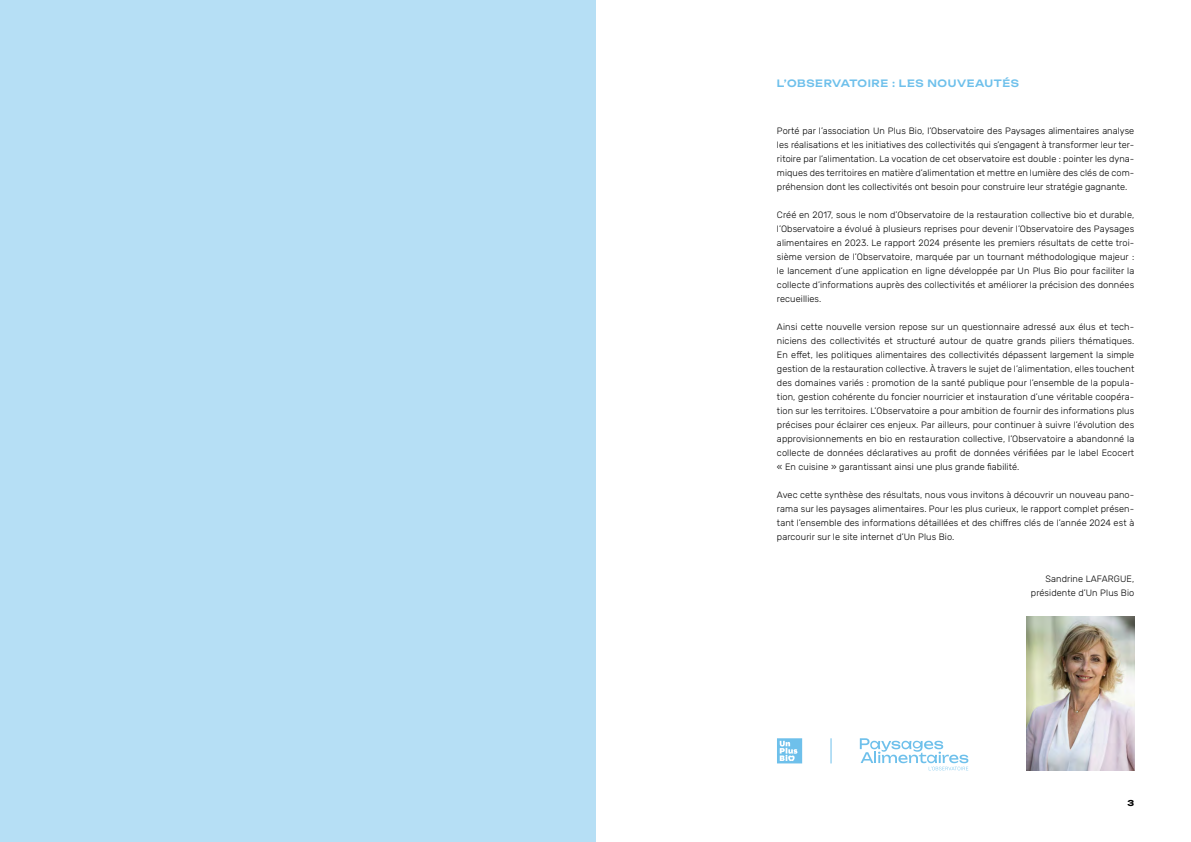
<style>
.page{position:relative;width:1191px;height:842px;background:#fff}
.page>*{position:absolute;margin:0;border:0;box-sizing:border-box;transform-origin:0 0}
.t1{font:10px "Unbounded";letter-spacing:.06em;color:#6ec0eb}
.t2{font:300 9.2px/14px "Rubik";letter-spacing:.01em;color:#000;text-align:justify}
.t3{font:8px "Unbounded";color:#000}
</style>
<div class="page">
<div style="left:0;top:0;width:595px;height:842px;background:#b6dff5"></div>
<svg style="left:777px;top:738px;width:25px;height:25px"></svg>
<svg style="left:860px;top:738px;width:108px;height:32px"></svg>
<svg style="left:830px;top:738px;width:1px;height:25px"></svg>
<img style="left:1026px;top:616px;width:108px;height:154px">
<p class="t1" style="left:777px;top:76px;width:243px">L’OBSERVATOIRE : LES NOUVEAUTÉS</p>
<p class="t2" style="left:777px;top:124px;width:359px">Porté par l’association Un Plus Bio, l’Observatoire des Paysages alimentaires analyse les réalisations et les initiatives des collectivités qui s’engagent à transformer leur ter&shy;ritoire par l’alimentation. La vocation de cet observatoire est double : pointer les dyna&shy;miques des territoires en matière d’alimentation et mettre en lumière des clés de com&shy;préhension dont les collectivités ont besoin pour construire leur stratégie gagnante.</p>
<p class="t2" style="left:777px;top:208px;width:359px">Créé en 2017, sous le nom d’Observatoire de la restauration collective bio et durable, l’Observatoire a évolué à plusieurs reprises pour devenir l’Observatoire des Paysages alimentaires en 2023. Le rapport 2024 présente les premiers résultats de cette troi&shy;sième version de l’Observatoire, marquée par un tournant méthodologique majeur : le lancement d’une application en ligne développée par Un Plus Bio pour faciliter la collecte d’informations auprès des collectivités et améliorer la précision des données recueillies.</p>
<p class="t2" style="left:777px;top:320px;width:359px">Ainsi cette nouvelle version repose sur un questionnaire adressé aux élus et tech&shy;niciens des collectivités et structuré autour de quatre grands piliers thématiques.<br>En effet, les politiques alimentaires des collectivités dépassent largement la simple gestion de la restauration collective. À travers le sujet de l’alimentation, elles touchent des domaines variés : promotion de la santé publique pour l’ensemble de la popula&shy;tion, gestion cohérente du foncier nourricier et instauration d’une véritable coopéra&shy;tion sur les territoires. L’Observatoire a pour ambition de fournir des informations plus précises pour éclairer ces enjeux. Par ailleurs, pour continuer à suivre l’évolution des approvisionnements en bio en restauration collective, l’Observatoire a abandonné la collecte de données déclaratives au profit de données vérifiées par le label Ecocert « En cuisine » garantissant ainsi une plus grande fiabilité.</p>
<p class="t2" style="left:777px;top:488px;width:359px">Avec cette synthèse des résultats, nous vous invitons à découvrir un nouveau pano&shy;rama sur les paysages alimentaires. Pour les plus curieux, le rapport complet présen&shy;tant l’ensemble des informations détaillées et des chiffres clés de l’année 2024 est à parcourir sur le site internet d’Un Plus Bio.</p>
<p class="t2" style="left:1031px;top:572px;width:105px;text-align:right">Sandrine LAFARGUE, présidente d’Un Plus Bio</p>
<p class="t3" style="left:1127px;top:797px;width:8px">3</p>
</div>
